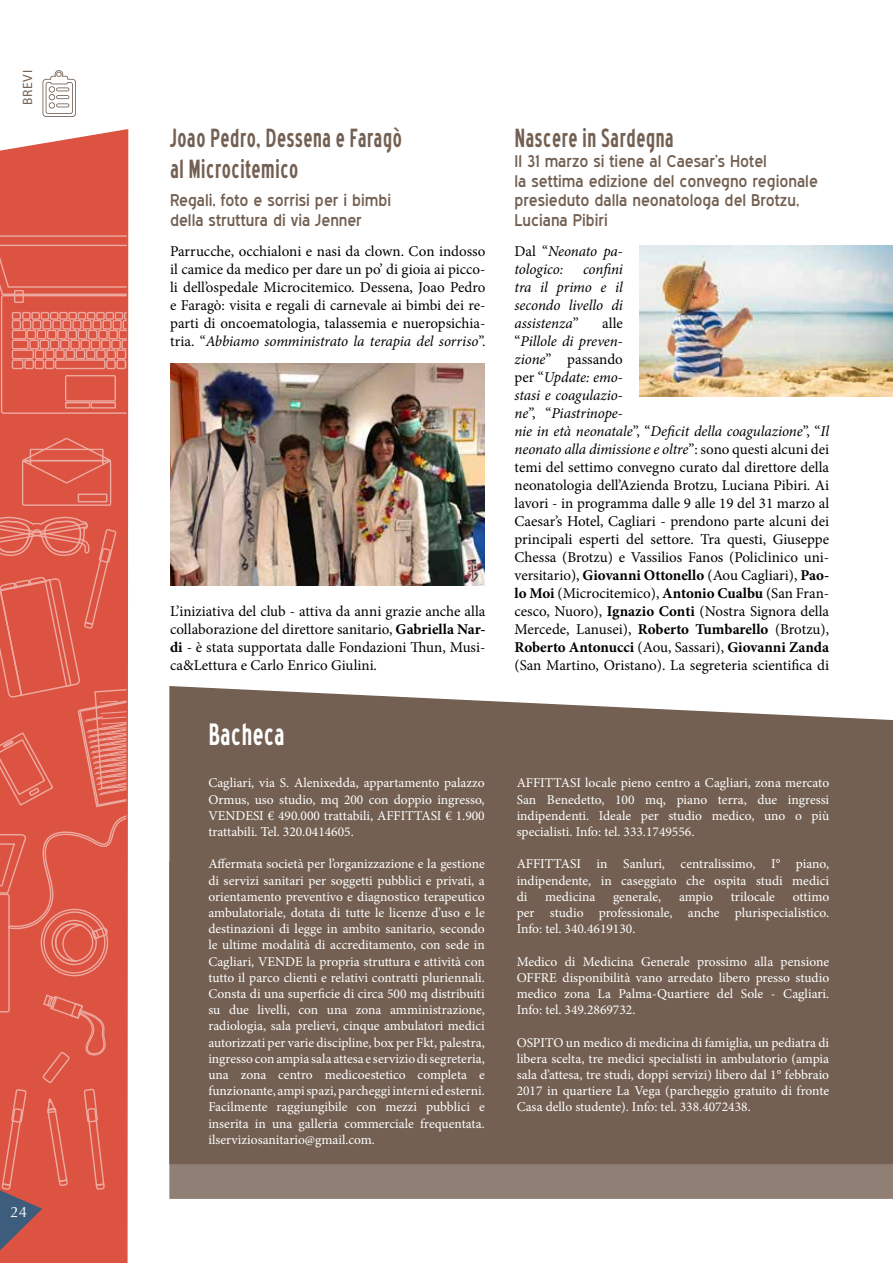
<style>
.page{position:relative;width:893px;height:1263px;background:#fff}
.page>*{position:absolute;margin:0;border:0;box-sizing:border-box;transform-origin:0 0}
.t1{font:30px "Blue Highway Condensed";color:#fff}
.t2{font:25.5px/30.6px "Blue Highway Condensed";color:#736052}
.t3{font:16.5px/19.8px "Blue Highway";color:#736052}
.t4{font:15px/18px "Minion Pro";color:#000;text-align:justify}
.t5{font:italic 15px/18px "Minion Pro";letter-spacing:-.005em;color:#000}
.t6{font:15px "Optima LT Std";color:#fff}
.t7{font:13.5px/16.2px "Minion Pro";color:#fff;text-align:justify}
.t8{font:13.5px "Myriad Pro";letter-spacing:.05em;color:#736052}
.s1{font-style:italic}
.s2{font-weight:700}
.s3{font-style:normal}
</style>
<div class="page">
<svg style="left:0;top:129px;width:129px;height:1134px;background:#de5d4c"></svg>
<svg style="left:43px;top:70px;width:33px;height:47px"></svg>
<svg style="left:169px;top:686px;width:724px;height:136px;background:#847467"></svg>
<svg style="left:169px;top:822px;width:724px;height:377px;background:#756355"></svg>
<img style="left:170px;top:363px;width:315px;height:222px">
<img style="left:640px;top:245px;width:253px;height:151px">
<svg style="left:0;top:1089px;width:68px;height:174px;background:#cb584c"></svg>
<p class="t8" style="left:19px;top:105px;width:36px;rotate:-90deg">BREVI</p>
<p class="t6" style="left:10px;top:1203px;width:18px">24</p>
<h2 class="t2" style="left:170px;top:122px;width:234px">Joao Pedro, Dessena e Faragò al Microcitemico</h2>
<p class="t3" style="left:170px;top:190px;width:223px">Regali, foto e sorrisi per i bimbi della struttura di via Jenner</p>
<p class="t4" style="left:170px;top:242px;width:317px">Parrucche, occhialoni e nasi da clown. Con indosso il camice da medico per dare un po’ di gioia ai picco&shy;li dell’ospedale Microcitemico. Dessena, Joao Pedro e Faragò: visita e regali di carnevale ai bimbi dei re&shy;parti di oncoematologia, talassemia e nueropsichia&shy;tria. “<span class="s1">Abbiamo somministrato la terapia del sorriso</span>”.</p>
<p class="t4" style="left:170px;top:602px;width:317px">L’iniziativa del club - attiva da anni grazie anche alla collaborazione del direttore sanitario, <span class="s2">Gabriella Nar&shy;di</span> - è stata supportata dalle Fondazioni Thun, Musi&shy;ca&amp;Lettura e Carlo Enrico Giulini.</p>
<h1 class="t1" style="left:208px;top:716px;width:78px">Bacheca</h1>
<p class="t7" style="left:208px;top:775px;width:278px">Cagliari, via S. Alenixedda, appartamento palazzo Ormus, uso studio, mq 200 con doppio ingresso, VENDESI € 490.000 trattabili, AFFITTASI € 1.900 trattabili. Tel. 320.0414605.</p>
<p class="t7" style="left:208px;top:856px;width:278px">Affermata società per l’organizzazione e la gestione di servizi sanitari per soggetti pubblici e privati, a orientamento preventivo e diagnostico terapeutico ambulatoriale, dotata di tutte le licenze d’uso e le destinazioni di legge in ambito sanitario, secondo le ultime modalità di accreditamento, con sede in Cagliari, VENDE la propria struttura e attività con tutto il parco clienti e relativi contratti pluriennali.<br>Consta di una superficie di circa 500 mq distribuiti su due livelli, con una zona amministrazione, radiologia, sala prelievi, cinque ambulatori medici autorizzati per varie discipline, box per Fkt, palestra, ingresso con ampia sala attesa e servizio di segreteria, una zona centro medicoestetico completa e funzionante, ampi spazi, parcheggi interni ed esterni.<br>Facilmente raggiungibile con mezzi pubblici e inserita in una galleria commerciale frequentata. ilserviziosanitario@gmail.com.</p>
<h2 class="t2" style="left:514px;top:122px;width:161px">Nascere in Sardegna</h2>
<p class="t3" style="left:514px;top:151px;width:305px">Il 31 marzo si tiene al Caesar’s Hotel<br>la settima edizione del convegno regionale presieduto dalla neonatologa del Brotzu, Luciana Pibiri</p>
<p class="t5" style="left:514px;top:242px;width:110px"><span class="s3">Dal “</span>Neonato pa&shy;tologico:</p>
<p class="t5" style="left:514px;top:260px;width:110px;text-align:justify;text-indent:68px">confini tra il primo e il secondo livello di assistenza<span class="s3">”</span></p>
<p class="t4" style="left:514px;top:314px;width:316px;text-align:left;text-indent:88px">alle<br>“<span class="s1">Pillole di preven-<br>zione</span>” passando<br>per “<span class="s1">Update: emo-<br>stasi e coagulazio-<br>ne</span>”, “<span class="s1">Piastrinope-<br>nie in età neonatale</span>”, “<span class="s1">Deficit della coagulazione</span>”, “<span class="s1">Il neonato alla dimissione e oltre</span>”: sono questi alcuni dei temi del settimo convegno curato dal direttore della neonatologia dell’Azienda Brotzu, Luciana Pibiri. Ai lavori - in programma dalle 9 alle 19 del 31 marzo al Caesar’s Hotel, Cagliari - prendono parte alcuni dei principali esperti del settore. Tra questi, Giuseppe Chessa (Brotzu) e Vassilios Fanos (Policlinico uni&shy;versitario), <span class="s2">Giovanni Ottonello</span> (Aou Cagliari), <span class="s2">Pao&shy;lo Moi</span> (Microcitemico), <span class="s2">Antonio Cualbu</span> (San Fran&shy;cesco, Nuoro), <span class="s2">Ignazio Conti</span> (Nostra Signora della Mercede, Lanusei), <span class="s2">Roberto Tumbarello</span> (Brotzu), <span class="s2">Roberto Antonucci</span> (Aou, Sassari), <span class="s2">Giovanni Zanda </span>(San Martino, Oristano). La segreteria scientifica di</p>
<p class="t7" style="left:517px;top:775px;width:314px">AFFITTASI locale pieno centro a Cagliari, zona mercato San Benedetto, 100 mq, piano terra, due ingressi indipendenti. Ideale per studio medico, uno o più specialisti. Info: tel. 333.1749556.</p>
<p class="t7" style="left:517px;top:856px;width:314px">AFFITTASI in Sanluri, centralissimo, I° piano, indipendente, in caseggiato che ospita studi medici di</p>
<p class="t7" style="left:545px;top:888px;width:52px">medicina</p>
<p class="t7" style="left:613px;top:888px;width:50px">generale,</p>
<p class="t7" style="left:679px;top:888px;width:36px">ampio</p>
<p class="t7" style="left:731px;top:888px;width:46px">trilocale</p>
<p class="t7" style="left:517px;top:888px;width:314px;text-indent:276px">ottimo per studio professionale, anche plurispecialistico.<br>Info: tel. 340.4619130.</p>
<p class="t7" style="left:517px;top:953px;width:314px">Medico di Medicina Generale prossimo alla pensione OFFRE disponibilità vano arredato libero presso studio medico zona La Palma-Quartiere del Sole - Cagliari.<br>Info: tel. 349.2869732.</p>
<p class="t7" style="left:517px;top:1034px;width:314px">OSPITO un medico di medicina di famiglia, un pediatra di libera scelta, tre medici specialisti in ambulatorio (ampia sala d’attesa, tre studi, doppi servizi) libero dal 1° febbraio 2017 in quartiere La Vega (parcheggio gratuito di fronte Casa dello studente). Info: tel. 338.4072438.</p>
</div>
